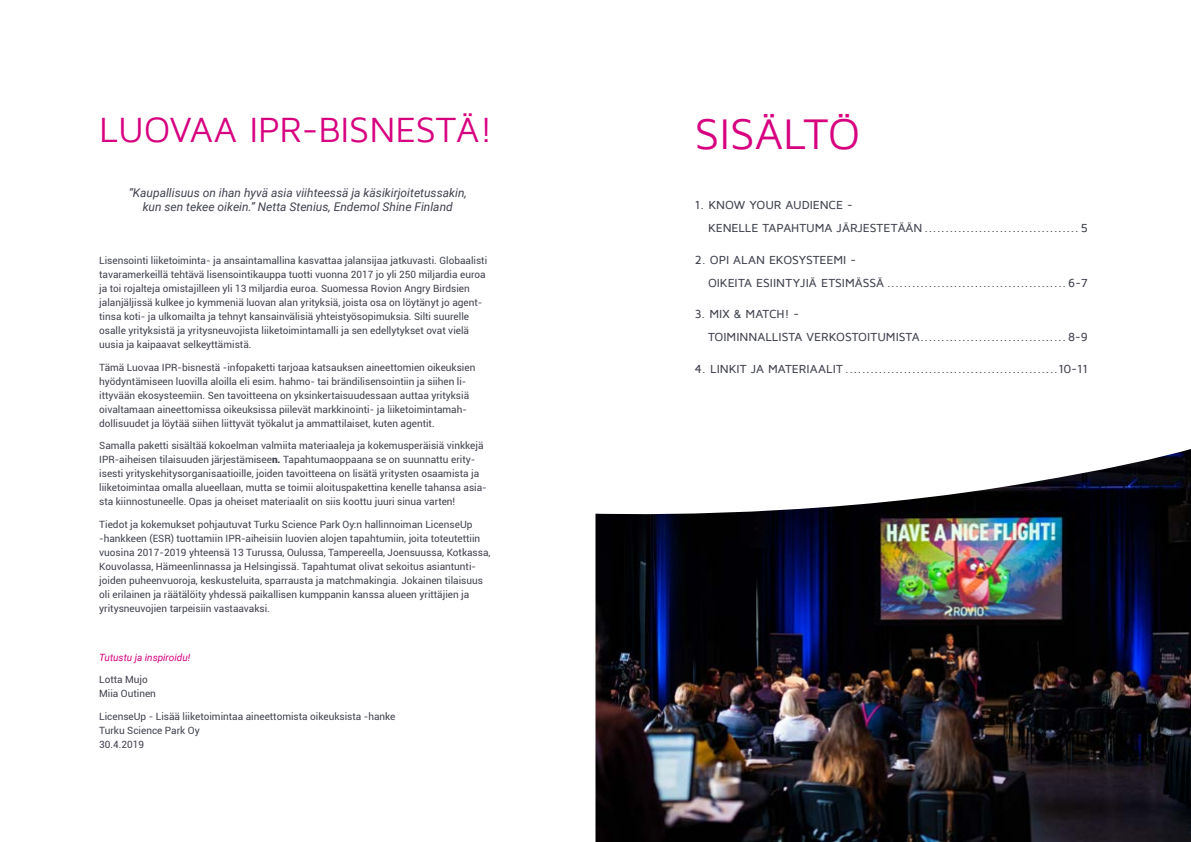
<style>
.page{position:relative;width:1191px;height:842px;background:#fff}
.page>*{position:absolute;margin:0;border:0;box-sizing:border-box;transform-origin:0 0}
.t1{font:44px "Maven Pro";color:#d7007f}
.t2{font:36px "Maven Pro";letter-spacing:-.005em;color:#d7007f}
.t3{font:500 12px/23px "Maven Pro";letter-spacing:-.005em;color:#40424e}
.t4{font:italic 12px/14px "Roboto";color:#40424e;text-align:center}
.t5{font:10px/14px "Roboto";color:#40424e}
.t6{font:italic 10px "Roboto";color:#d7007f}
.s1{font-weight:900}
</style>
<div class="page">
<img style="left:595px;top:449px;width:596px;height:393px">
<h2 class="t2" style="left:99px;top:108px;width:395px">LUOVAA IPR-BISNESTÄ!</h2>
<p class="t4" style="left:129px;top:187px;width:340px">“Kaupallisuus on ihan hyvä asia viihteessä ja käsikirjoitetussakin, kun sen tekee oikein.” Netta Stenius, Endemol Shine Finland</p>
<p class="t5" style="left:99px;top:254px;width:389px">Lisensointi liiketoiminta- ja ansaintamallina kasvattaa jalansijaa jatkuvasti. Globaalisti tavaramerkeillä tehtävä lisensointikauppa tuotti vuonna 2017 jo yli 250 miljardia euroa ja toi rojalteja omistajilleen yli 13 miljardia euroa. Suomessa Rovion Angry Birdsien jalanjäljissä kulkee jo kymmeniä luovan alan yrityksiä, joista osa on löytänyt jo agent&shy;tinsa koti- ja ulkomailta ja tehnyt kansainvälisiä yhteistyösopimuksia. Silti suurelle osalle yrityksistä ja yritysneuvojista liiketoimintamalli ja sen edellytykset ovat vielä uusia ja kaipaavat selkeyttämistä.</p>
<p class="t5" style="left:99px;top:361px;width:377px">Tämä Luovaa IPR-bisnestä -infopaketti tarjoaa katsauksen aineettomien oikeuksien hyödyntämiseen luovilla aloilla eli esim. hahmo- tai brändilisensointiin ja siihen li&shy;ittyvään ekosysteemiin. Sen tavoitteena on yksinkertaisuudessaan auttaa yrityksiä oivaltamaan aineettomissa oikeuksissa piilevät markkinointi- ja liiketoimintamah&shy;dollisuudet ja löytää siihen liittyvät työkalut ja ammattilaiset, kuten agentit.</p>
<p class="t5" style="left:99px;top:439px;width:389px">Samalla paketti sisältää kokoelman valmiita materiaaleja ja kokemusperäisiä vinkkejä IPR-aiheisen tilaisuuden järjestämisee<span class="s1">n.</span> Tapahtumaoppaana se on suunnattu erity&shy;isesti yrityskehitysorganisaatioille, joiden tavoitteena on lisätä yritysten osaamista ja liiketoimintaa omalla alueellaan, mutta se toimii aloituspakettina kenelle tahansa asia&shy;sta kiinnostuneelle. Opas ja oheiset materiaalit on siis koottu juuri sinua varten!</p>
<p class="t5" style="left:99px;top:518px;width:393px">Tiedot ja kokemukset pohjautuvat Turku Science Park Oy:n hallinnoiman LicenseUp -hankkeen (ESR) tuottamiin IPR-aiheisiin luovien alojen tapahtumiin, joita toteutettiin vuosina 2017-2019 yhteensä 13 Turussa, Oulussa, Tampereella, Joensuussa, Kotkassa, Kouvolassa, Hämeenlinnassa ja Helsingissä. Tapahtumat olivat sekoitus asiantunti&shy;joiden puheenvuoroja, keskusteluita, sparrausta ja matchmakingia. Jokainen tilaisuus oli erilainen ja räätälöity yhdessä paikallisen kumppanin kanssa alueen yrittäjien ja yritysneuvojien tarpeisiin vastaavaksi.</p>
<p class="t6" style="left:99px;top:653px;width:93px">Tutustu ja inspiroidu!</p>
<p class="t5" style="left:99px;top:673px;width:58px">Lotta Mujo<br>Miia Outinen</p>
<p class="t5" style="left:99px;top:710px;width:298px">LicenseUp - Lisää liiketoimintaa aineettomista oikeuksista -hanke<br>Turku Science Park Oy<br>30.4.2019</p>
<h1 class="t1" style="left:694px;top:109px;width:167px">SISÄLTÖ</h1>
<p class="t3" style="left:708px;top:194px;width:381px;text-indent:-13px">1. KNOW YOUR AUDIENCE -<br>KENELLE TAPAHTUMA JÄRJESTETÄÄN ..................................... 5</p>
<p class="t3" style="left:708px;top:248px;width:381px;text-indent:-13px">2. OPI ALAN EKOSYSTEEMI -<br>OIKEITA ESIINTYJIÄ ETSIMÄSSÄ ........................................... 6-7</p>
<p class="t3" style="left:708px;top:303px;width:381px;text-indent:-13px">3. MIX &amp; MATCH! -<br>TOIMINNALLISTA VERKOSTOITUMISTA ................................... 8-9</p>
<p class="t3" style="left:694px;top:357px;width:394px">4. LINKIT JA MATERIAALIT ...................................................10-11</p>
</div>
